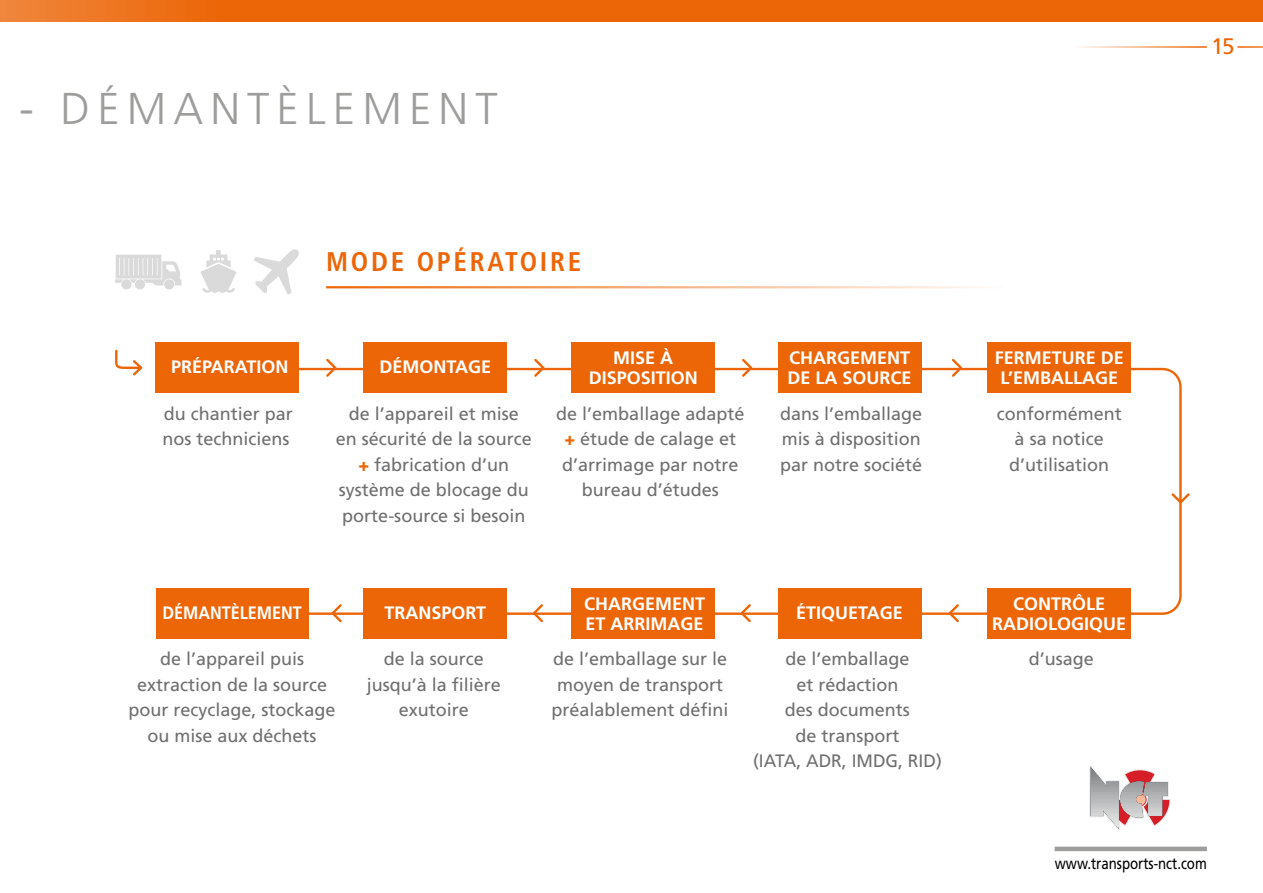
<style>
.page{position:relative;width:1263px;height:893px;background:#fff}
.page>*{position:absolute;margin:0;border:0;box-sizing:border-box;transform-origin:0 0}
.t1{font:300 44.55px "Frutiger";letter-spacing:.16em;color:#9d9d9c}
.t2{font:700 condensed 27px "Frutiger";letter-spacing:.1em;color:#ec6608}
.t3{font:22.5px "Frutiger";color:#ec6608}
.t4{font:18px/25.5px "Frutiger";color:#706f6f;text-align:center}
.t5{font:700 18px/19.5px "Frutiger";color:#fff;text-align:center}
.t6{font:700 18px "Frutiger";color:#fff;scale:.9 1}
.t7{font:16.2px "Frutiger";color:#000;scale:.82 1}
.s1{font-weight:900;color:#ec6608}
</style>
<div class="page">
<svg style="left:299px;top:367px;width:883px;height:249px"></svg>
<svg style="left:1054px;top:800px;width:153px;height:52px"></svg>
<svg style="left:1089px;top:765px;width:81px;height:65px"></svg>
<hr style="left:1091px;top:827px;width:76px;height:1px;background:#eaeaea">
<hr style="left:1091px;top:826px;width:76px;height:1px;background:#eaeaea">
<hr style="left:1091px;top:825px;width:76px;height:1px;background:#e9e9e8">
<hr style="left:1091px;top:824px;width:76px;height:1px;background:#e7e7e7">
<hr style="left:1091px;top:823px;width:76px;height:1px;background:#e4e5e4">
<hr style="left:1091px;top:822px;width:76px;height:1px;background:#e3e2e2">
<hr style="left:1091px;top:821px;width:76px;height:1px;background:#e1e1e1">
<hr style="left:1091px;top:820px;width:76px;height:1px;background:#dededf">
<hr style="left:1091px;top:819px;width:76px;height:1px;background:#dcdddd">
<hr style="left:1091px;top:818px;width:76px;height:1px;background:#dadcdc">
<hr style="left:1091px;top:817px;width:76px;height:1px;background:#dadcdc">
<hr style="left:1091px;top:816px;width:76px;height:1px;background:#d8dada">
<hr style="left:1091px;top:815px;width:76px;height:1px;background:#d6d7d7">
<hr style="left:1091px;top:814px;width:76px;height:1px;background:#d5d6d6">
<hr style="left:1091px;top:813px;width:76px;height:1px;background:#d3d3d3">
<hr style="left:1091px;top:812px;width:76px;height:1px;background:#d1d1d1">
<hr style="left:1091px;top:811px;width:76px;height:1px;background:#cececf">
<hr style="left:1091px;top:810px;width:76px;height:1px;background:#cccdcd">
<hr style="left:1091px;top:809px;width:76px;height:1px;background:#cbcbcb">
<hr style="left:1091px;top:808px;width:76px;height:1px;background:#c9c8c9">
<hr style="left:1091px;top:807px;width:76px;height:1px;background:#c9c8c9">
<hr style="left:1091px;top:806px;width:76px;height:1px;background:#c4c5c7">
<hr style="left:1091px;top:805px;width:76px;height:1px;background:#c4c5c6">
<hr style="left:1091px;top:804px;width:76px;height:1px;background:#c1c2c4">
<hr style="left:1091px;top:803px;width:76px;height:1px;background:#bfc0c1">
<hr style="left:1091px;top:802px;width:76px;height:1px;background:#bdbdbe">
<hr style="left:1091px;top:801px;width:76px;height:1px;background:#babbbc">
<hr style="left:1091px;top:800px;width:76px;height:1px;background:#bababb">
<hr style="left:1091px;top:799px;width:76px;height:1px;background:#bababb">
<hr style="left:1091px;top:798px;width:76px;height:1px;background:#b7b7b8">
<hr style="left:1091px;top:797px;width:76px;height:1px;background:#b5b6b7">
<hr style="left:1091px;top:796px;width:76px;height:1px;background:#b4b4b5">
<hr style="left:1091px;top:795px;width:76px;height:1px;background:#b2b3b4">
<hr style="left:1091px;top:794px;width:76px;height:1px;background:#afafb0">
<hr style="left:1091px;top:793px;width:76px;height:1px;background:#acadaf">
<hr style="left:1091px;top:792px;width:76px;height:1px;background:#aaaaac">
<hr style="left:1091px;top:791px;width:76px;height:1px;background:#a8a8aa">
<hr style="left:1091px;top:790px;width:76px;height:1px;background:#a6a7a8">
<hr style="left:1091px;top:789px;width:76px;height:1px;background:#a6a7a8">
<hr style="left:1091px;top:788px;width:76px;height:1px;background:#a3a4a6">
<hr style="left:1091px;top:787px;width:76px;height:1px;background:#a2a3a4">
<hr style="left:1091px;top:786px;width:76px;height:1px;background:#9fa0a1">
<hr style="left:1091px;top:785px;width:76px;height:1px;background:#9d9ea0">
<hr style="left:1091px;top:784px;width:76px;height:1px;background:#9c9d9e">
<hr style="left:1091px;top:783px;width:76px;height:1px;background:#999a9b">
<hr style="left:1091px;top:782px;width:76px;height:1px;background:#98999a">
<hr style="left:1091px;top:781px;width:76px;height:1px;background:#98999a">
<hr style="left:1091px;top:780px;width:76px;height:1px;background:#959697">
<hr style="left:1091px;top:779px;width:76px;height:1px;background:#919295">
<hr style="left:1091px;top:778px;width:76px;height:1px;background:#8f9192">
<hr style="left:1091px;top:777px;width:76px;height:1px;background:#8d8f90">
<hr style="left:1091px;top:776px;width:76px;height:1px;background:#8b8c8e">
<hr style="left:1091px;top:775px;width:76px;height:1px;background:#898b8c">
<hr style="left:1091px;top:774px;width:76px;height:1px;background:#87888a">
<hr style="left:1091px;top:773px;width:76px;height:1px;background:#848788">
<hr style="left:1091px;top:772px;width:76px;height:1px;background:#838586">
<hr style="left:1091px;top:771px;width:76px;height:1px;background:#838586">
<hr style="left:1091px;top:770px;width:76px;height:1px;background:#818182">
<hr style="left:1091px;top:769px;width:76px;height:1px;background:#808181">
<hr style="left:1091px;top:768px;width:76px;height:1px;background:#7c7d7e">
<hr style="left:326px;top:286px;width:680px;height:2px;background:#ec6608">
<hr style="left:1076px;top:46px;width:131px;height:2px;background:#ec6608">
<hr style="left:1237px;top:46px;width:26px;height:2px;background:#ec6608">
<div style="left:0;top:0;width:1263px;height:21px;background:#ec6608"></div>
<div style="left:988px;top:342px;width:143px;height:51px;background:#ec6608"></div>
<div style="left:988px;top:588px;width:143px;height:50px;background:#ec6608"></div>
<div style="left:156px;top:342px;width:143px;height:51px;background:#ec6608"></div>
<div style="left:156px;top:588px;width:152px;height:50px;background:#ec6608"></div>
<div style="left:364px;top:342px;width:143px;height:51px;background:#ec6608"></div>
<div style="left:364px;top:588px;width:143px;height:50px;background:#ec6608"></div>
<div style="left:572px;top:342px;width:143px;height:51px;background:#ec6608"></div>
<div style="left:572px;top:588px;width:143px;height:50px;background:#ec6608"></div>
<div style="left:778px;top:342px;width:143px;height:51px;background:#ec6608"></div>
<div style="left:778px;top:588px;width:143px;height:50px;background:#ec6608"></div>
<svg style="left:115px;top:349px;width:28px;height:27px"></svg>
<div style="left:164px;top:279px;width:10px;height:10px;background:#dadada;border-radius:50%"></div>
<div style="left:135px;top:279px;width:10px;height:10px;background:#dadada;border-radius:50%"></div>
<div style="left:121px;top:279px;width:11px;height:10px;background:#dadada;border-radius:50%"></div>
<svg style="left:115px;top:255px;width:66px;height:32px"></svg>
<hr style="left:1054px;top:847px;width:153px;height:4px;background:#9d9d9c">
<svg style="left:324px;top:358px;width:15px;height:21px"></svg>
<svg style="left:946px;top:602px;width:15px;height:21px"></svg>
<svg style="left:532px;top:358px;width:15px;height:21px"></svg>
<svg style="left:738px;top:602px;width:15px;height:21px"></svg>
<svg style="left:740px;top:358px;width:14px;height:21px"></svg>
<svg style="left:531px;top:602px;width:14px;height:21px"></svg>
<svg style="left:950px;top:358px;width:14px;height:21px"></svg>
<svg style="left:329px;top:602px;width:15px;height:21px"></svg>
<svg style="left:1169px;top:491px;width:21px;height:15px"></svg>
<svg style="left:201px;top:250px;width:35px;height:43px"></svg>
<svg style="left:254px;top:249px;width:45px;height:46px"></svg>
<h1 class="t1" style="left:19px;top:83px;width:480px">- DÉMANTÈLEMENT</h1>
<p class="t5" style="left:171px;top:357px;width:119px">PRÉPARATION</p>
<h2 class="t2" style="left:326px;top:246px;width:257px">MODE OPÉRATOIRE</h2>
<p class="t5" style="left:379px;top:357px;width:113px">DÉMONTAGE</p>
<p class="t5" style="left:589px;top:348px;width:111px">MISE À<br>DISPOSITION</p>
<p class="t5" style="left:787px;top:348px;width:126px;text-align:left">CHARGEMENT<br>DE LA SOURCE</p>
<p class="t5" style="left:995px;top:348px;width:131px">FERMETURE DE<br>L’EMBALLAGE</p>
<p class="t4" style="left:162px;top:400px;width:132px;text-align:left">du chantier par nos techniciens</p>
<p class="t4" style="left:336px;top:400px;width:198px">de l’appareil et mise<br>en sécurité de la source <span class="s1">+</span> fabrication d’un système de blocage du porte-source si besoin</p>
<p class="t4" style="left:556px;top:400px;width:190px">de l’emballage adapté <span class="s1">+</span> étude de calage et d’arrimage par notre bureau d’études</p>
<p class="t4" style="left:997px;top:400px;width:127px">conformément à sa notice d’utilisation</p>
<p class="t4" style="left:780px;top:400px;width:144px;text-align:justify">dans l’emballage mis à disposition par notre société</p>
<p class="t6" style="left:162px;top:602px;width:157px">DÉMANTÈLEMENT</p>
<p class="t5" style="left:384px;top:602px;width:103px">TRANSPORT</p>
<p class="t5" style="left:584px;top:594px;width:122px;text-align:left">CHARGEMENT<br>ET ARRIMAGE</p>
<p class="t5" style="left:796px;top:602px;width:108px">ÉTIQUETAGE</p>
<p class="t5" style="left:992px;top:594px;width:136px">CONTRÔLE<br>RADIOLOGIQUE</p>
<p class="t4" style="left:129px;top:646px;width:209px">de l’appareil puis extraction de la source pour recyclage, stockage ou mise aux déchets</p>
<p class="t4" style="left:551px;top:646px;width:179px">de l’emballage sur le moyen de transport préalablement défini</p>
<p class="t4" style="left:367px;top:646px;width:136px">de la source jusqu’à la filière exutoire</p>
<p class="t4" style="left:753px;top:646px;width:190px">de l’emballage<br>et rédaction<br>des documents<br>de transport<br>(IATA, ADR, IMDG, RID)</p>
<p class="t4" style="left:1029px;top:646px;width:67px">d’usage</p>
<p class="t3" style="left:1211px;top:33px;width:25px">15</p>
<p class="t7" style="left:1055px;top:854px;width:187px">www.transports-nct.com</p>
</div>
